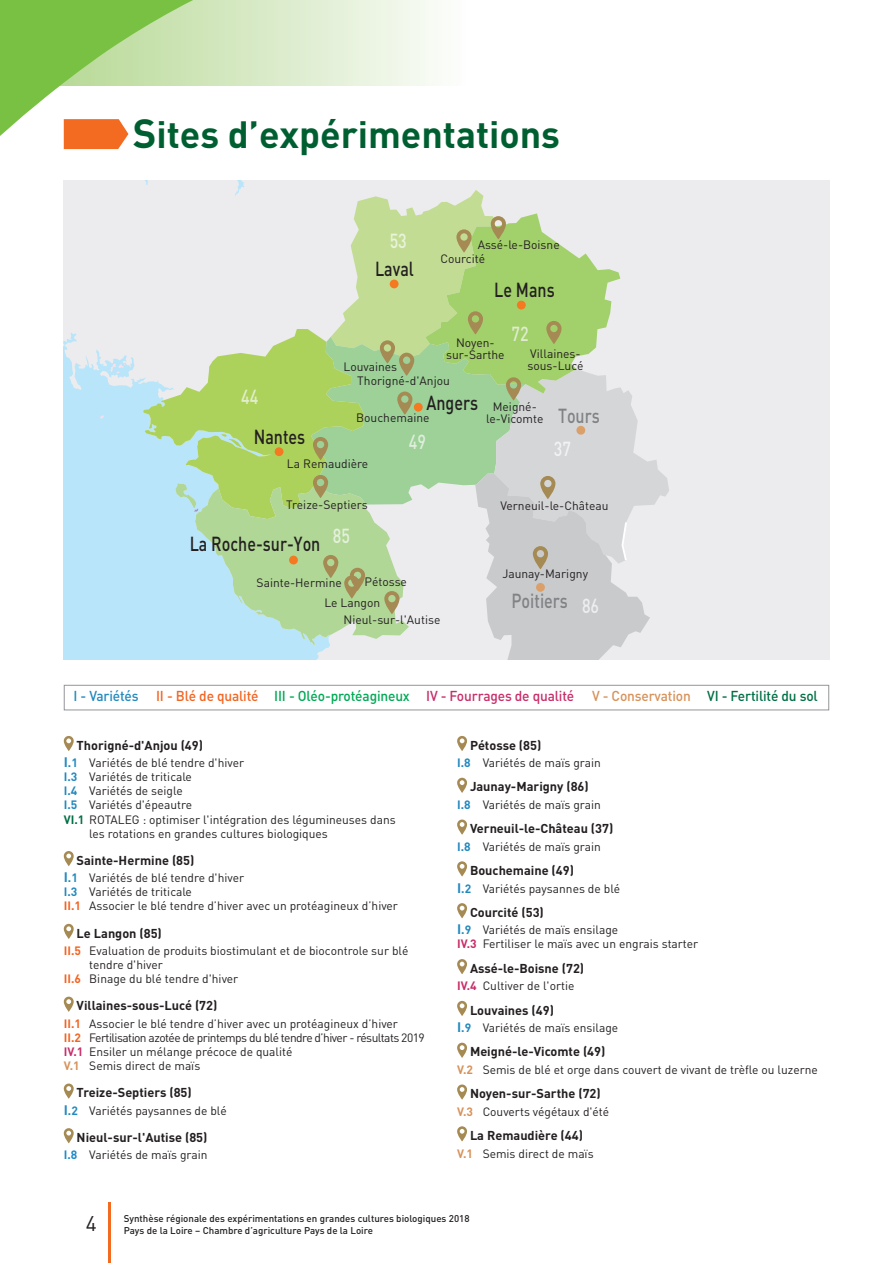
<style>
.page{position:relative;width:893px;height:1263px;background:#fff}
.page>*{position:absolute;margin:0;border:0;box-sizing:border-box;transform-origin:0 0}
.t1{font:700 37.5px "DIN";color:#005f31}
.t2{font:21px "DIN";color:#231f20}
.t3{font:500 20.1px "DIN";color:#231f20;scale:.8 1}
.t4{font:500 20.1px "DIN";color:#808285;scale:.8 1}
.t5{font:500 20.1px "DIN";color:#dfeedc;scale:.8 1}
.t6{font:500 20.1px "DIN";color:#dfedce;scale:.8 1}
.t7{font:500 20.1px "DIN";color:#eaf3db;scale:.8 1}
.t8{font:500 20.1px "DIN";color:#f1f2f3;scale:.8 1}
.t9{font:500 20.1px "DIN";color:#e2eecb;scale:.8 1}
.t10{font:500 20.1px "DIN";color:#e5f1dc;scale:.8 1}
.t11{font:500 20.1px "DIN";color:#eeeeef;scale:.8 1}
.t12{font:500 14.25px "DIN";letter-spacing:-.01em;color:#00a955;scale:.96 1}
.t13{font:700 12.75px "DIN";color:#231f20}
.t14{font:12px/14.1px "DIN";color:#231f20}
.t15{font:500 9.75px "DIN";color:#231f20}
.s1{font-size:40.2px}
.s2{color:#2289bf}
.s3{color:#f36421}
.s4{color:#c82d69}
.s5{color:#d7925a}
.s6{color:#016f45}
.s7{font-weight:700;font-size:13.65px;color:#2289bf}
.s8{font-weight:700;color:#2289bf}
.s9{font-weight:700;color:#016f45}
.s10{font-weight:700;color:#f36421}
.s11{font-weight:700;color:#c82d69}
.s12{font-weight:700;color:#d7925a}
.s13{font-weight:700;color:#1d8acb}
</style>
<div class="page">
<div style="left:64px;top:685px;width:765px;height:25px;border:1px solid #939598"></div>
<svg style="left:239px;top:0;width:195px;height:85px;background:#e5f1da"></svg>
<svg style="left:64px;top:736px;width:10px;height:15px"></svg>
<svg style="left:64px;top:851px;width:10px;height:15px"></svg>
<svg style="left:457px;top:736px;width:10px;height:15px"></svg>
<svg style="left:457px;top:778px;width:10px;height:15px"></svg>
<svg style="left:64px;top:924px;width:10px;height:15px"></svg>
<svg style="left:64px;top:997px;width:10px;height:15px"></svg>
<svg style="left:64px;top:1083px;width:10px;height:16px"></svg>
<svg style="left:64px;top:1128px;width:10px;height:15px"></svg>
<svg style="left:457px;top:819px;width:10px;height:16px"></svg>
<svg style="left:457px;top:861px;width:10px;height:15px"></svg>
<svg style="left:457px;top:903px;width:10px;height:15px"></svg>
<svg style="left:457px;top:959px;width:10px;height:15px"></svg>
<svg style="left:457px;top:1001px;width:10px;height:15px"></svg>
<svg style="left:457px;top:1043px;width:10px;height:15px"></svg>
<svg style="left:457px;top:1084px;width:10px;height:16px"></svg>
<svg style="left:457px;top:1126px;width:10px;height:15px"></svg>
<svg style="left:64px;top:181px;width:765px;height:478px;background:#e2eaf0"></svg>
<svg style="left:100px;top:415px;width:4px;height:4px"></svg>
<svg style="left:111px;top:364px;width:14px;height:9px"></svg>
<svg style="left:143px;top:190px;width:526px;height:469px;background:#c8dcbc"></svg>
<hr style="left:109px;top:1202px;width:2px;height:61px;background:#f36a21">
<svg style="left:0;top:0;width:239px;height:150px"></svg>
<h1 class="t1" style="left:133px;top:113px;width:429px"><span class="s1">S</span>ites d’expérimentations</h1>
<h3 class="t7" style="left:390px;top:230px;width:23px">53</h3>
<h3 class="t3" style="left:375px;top:257px;width:50px">Laval</h3>
<p class="t14" style="left:478px;top:238px;width:84px">Assé-le-Boisne</p>
<p class="t14" style="left:440px;top:252px;width:46px">Courcité</p>
<h3 class="t3" style="left:494px;top:278px;width:77px">Le Mans</h3>
<h3 class="t9" style="left:241px;top:385px;width:23px">44</h3>
<h3 class="t3" style="left:254px;top:426px;width:66px">Nantes</h3>
<h3 class="t6" style="left:511px;top:322px;width:23px">72</h3>
<p class="t14" style="left:446px;top:337px;width:60px;line-height:12px;text-align:center">Noyen&shy;sur-Sarthe</p>
<p class="t14" style="left:530px;top:346px;width:52px">Villaines-</p>
<p class="t14" style="left:343px;top:359px;width:55px">Louvaines</p>
<p class="t14" style="left:527px;top:359px;width:57px">sous-Lucé</p>
<p class="t14" style="left:357px;top:374px;width:94px">Thorigné-d'Anjou</p>
<h3 class="t3" style="left:426px;top:392px;width:66px">Angers</h3>
<p class="t14" style="left:356px;top:411px;width:75px">Bouchemaine</p>
<h3 class="t5" style="left:409px;top:431px;width:23px">49</h3>
<p class="t14" style="left:486px;top:401px;width:59px;line-height:12px;text-align:center">Meigné&shy;le-Vicomte</p>
<h3 class="t4" style="left:558px;top:404px;width:54px">Tours</h3>
<h3 class="t8" style="left:554px;top:437px;width:23px">37</h3>
<p class="t14" style="left:287px;top:457px;width:83px">La Remaudière</p>
<p class="t14" style="left:286px;top:498px;width:83px">Treize-Septiers</p>
<h3 class="t3" style="left:190px;top:533px;width:165px">La Roche-sur-Yon</h3>
<h3 class="t10" style="left:333px;top:525px;width:23px">85</h3>
<p class="t14" style="left:257px;top:576px;width:87px">Sainte-Hermine</p>
<p class="t14" style="left:365px;top:574px;width:44px">Pétosse</p>
<p class="t14" style="left:324px;top:596px;width:57px">Le Langon</p>
<p class="t14" style="left:344px;top:613px;width:98px">Nieul-sur-l'Autise</p>
<p class="t14" style="left:500px;top:499px;width:110px">Verneuil-le-Château</p>
<p class="t14" style="left:502px;top:567px;width:87px">Jaunay-Marigny</p>
<h3 class="t4" style="left:511px;top:589px;width:72px">Poitiers</h3>
<h3 class="t11" style="left:582px;top:594px;width:23px">86</h3>
<p class="t12" style="left:74px;top:688px;width:777px"><span class="s2">I - Variétés</span> <span class="s3">II - Blé de qualité</span> III - Oléo-protéagineux <span class="s4">IV - Fourrages de qualité</span> <span class="s5">V - Conservation</span> <span class="s6">VI - Fertilité du sol</span></p>
<p class="t13" style="left:77px;top:738px;width:128px">Thorigné-d'Anjou (49)</p>
<p class="t14" style="left:64px;top:756px;width:182px"><span class="s7">I</span><span class="s8">.1</span> Variétés de blé tendre d'hiver</p>
<p class="t14" style="left:64px;top:770px;width:130px"><span class="s8">I.3</span> Variétés de triticale</p>
<p class="t14" style="left:64px;top:784px;width:120px"><span class="s8">I.4</span> Variétés de seigle</p>
<p class="t14" style="left:64px;top:798px;width:130px"><span class="s8">I.5</span> Variétés d'épeautre</p>
<p class="t14" style="left:64px;top:812px;width:333px"><span class="s9">VI.1</span> ROTALEG : optimiser l'intégration des légumineuses dans</p>
<p class="t14" style="left:89px;top:826px;width:240px">les rotations en grandes cultures biologiques</p>
<p class="t13" style="left:77px;top:853px;width:119px">Sainte-Hermine (85)</p>
<p class="t14" style="left:64px;top:871px;width:336px"><span class="s7">I</span><span class="s8">.1</span> Variétés de blé tendre d'hiver<br><span class="s8">I.3</span> Variétés de triticale<br><span class="s10">II.1</span> Associer le blé tendre d’hiver avec un protéagineux d’hiver</p>
<p class="t13" style="left:77px;top:926px;width:87px">Le Langon (85)</p>
<p class="t14" style="left:64px;top:944px;width:346px"><span class="s10">II.5</span> Evaluation de produits biostimulant et de biocontrole sur blé</p>
<p class="t14" style="left:89px;top:958px;width:75px">tendre d'hiver</p>
<p class="t14" style="left:64px;top:972px;width:176px"><span class="s10">II.6</span> Binage du blé tendre d'hiver</p>
<p class="t13" style="left:77px;top:998px;width:142px">Villaines-sous-Lucé (72)</p>
<p class="t14" style="left:64px;top:1017px;width:362px"><span class="s10">II.1</span> Associer le blé tendre d’hiver avec un protéagineux d’hiver<br><span class="s10">II.2</span> Fertilisation azotée de printemps du blé tendre d’hiver - résultats 2019<br><span class="s11">IV.1</span> Ensiler un mélange précoce de qualité<br><span class="s12">V.1</span> Semis direct de maïs</p>
<p class="t13" style="left:77px;top:1085px;width:117px">Treize-Septiers (85)</p>
<p class="t14" style="left:64px;top:1103px;width:165px"><span class="s7">I</span><span class="s8">.2</span> Variétés paysannes de blé</p>
<p class="t13" style="left:77px;top:1130px;width:132px">Nieul-sur-l'Autise (85)</p>
<p class="t14" style="left:64px;top:1148px;width:145px"><span class="s13">I.8</span> Variétés de maïs grain</p>
<p class="t13" style="left:470px;top:738px;width:73px">Pétosse (85)</p>
<p class="t14" style="left:457px;top:756px;width:145px"><span class="s8">I.8</span> Variétés de maïs grain</p>
<p class="t13" style="left:470px;top:779px;width:120px">Jaunay-Marigny (86)</p>
<p class="t14" style="left:457px;top:798px;width:145px"><span class="s8">I.8</span> Variétés de maïs grain</p>
<p class="t13" style="left:470px;top:821px;width:145px">Verneuil-le-Château (37)</p>
<p class="t14" style="left:457px;top:839px;width:145px"><span class="s8">I.8</span> Variétés de maïs grain</p>
<p class="t13" style="left:470px;top:863px;width:106px">Bouchemaine (49)</p>
<p class="t14" style="left:457px;top:881px;width:165px"><span class="s7">I</span><span class="s8">.2</span> Variétés paysannes de blé</p>
<p class="t13" style="left:470px;top:905px;width:75px">Courcité (53)</p>
<p class="t14" style="left:457px;top:923px;width:243px"><span class="s7">I</span><span class="s8">.9</span> Variétés de maïs ensilage<br><span class="s11">IV.3</span> Fertiliser le maïs avec un engrais starter</p>
<p class="t13" style="left:470px;top:961px;width:116px">Assé-le-Boisne (72)</p>
<p class="t14" style="left:457px;top:979px;width:119px"><span class="s11">IV.4</span> Cultiver de l'ortie</p>
<p class="t13" style="left:470px;top:1003px;width:85px">Louvaines (49)</p>
<p class="t14" style="left:457px;top:1021px;width:163px"><span class="s7">I</span><span class="s8">.9</span> Variétés de maïs ensilage</p>
<p class="t13" style="left:470px;top:1044px;width:137px">Meigné-le-Vicomte (49)</p>
<p class="t14" style="left:457px;top:1063px;width:362px"><span class="s12">V.2</span> Semis de blé et orge dans couvert de vivant de trèfle ou luzerne</p>
<p class="t13" style="left:470px;top:1086px;width:132px">Noyen-sur-Sarthe (72)</p>
<p class="t14" style="left:457px;top:1104px;width:154px"><span class="s12">V.3</span> Couverts végétaux d'été</p>
<p class="t13" style="left:470px;top:1128px;width:114px">La Remaudière (44)</p>
<p class="t14" style="left:457px;top:1146px;width:138px"><span class="s12">V.1</span> Semis direct de maïs</p>
<h2 class="t2" style="left:86px;top:1211px;width:12px">4</h2>
<p class="t15" style="left:124px;top:1213px;width:347px">Synthèse régionale des expérimentations en grandes cultures biologiques 2018</p>
<p class="t15" style="left:124px;top:1225px;width:251px">Pays de la Loire – Chambre d’agriculture Pays de la Loire</p>
</div>
